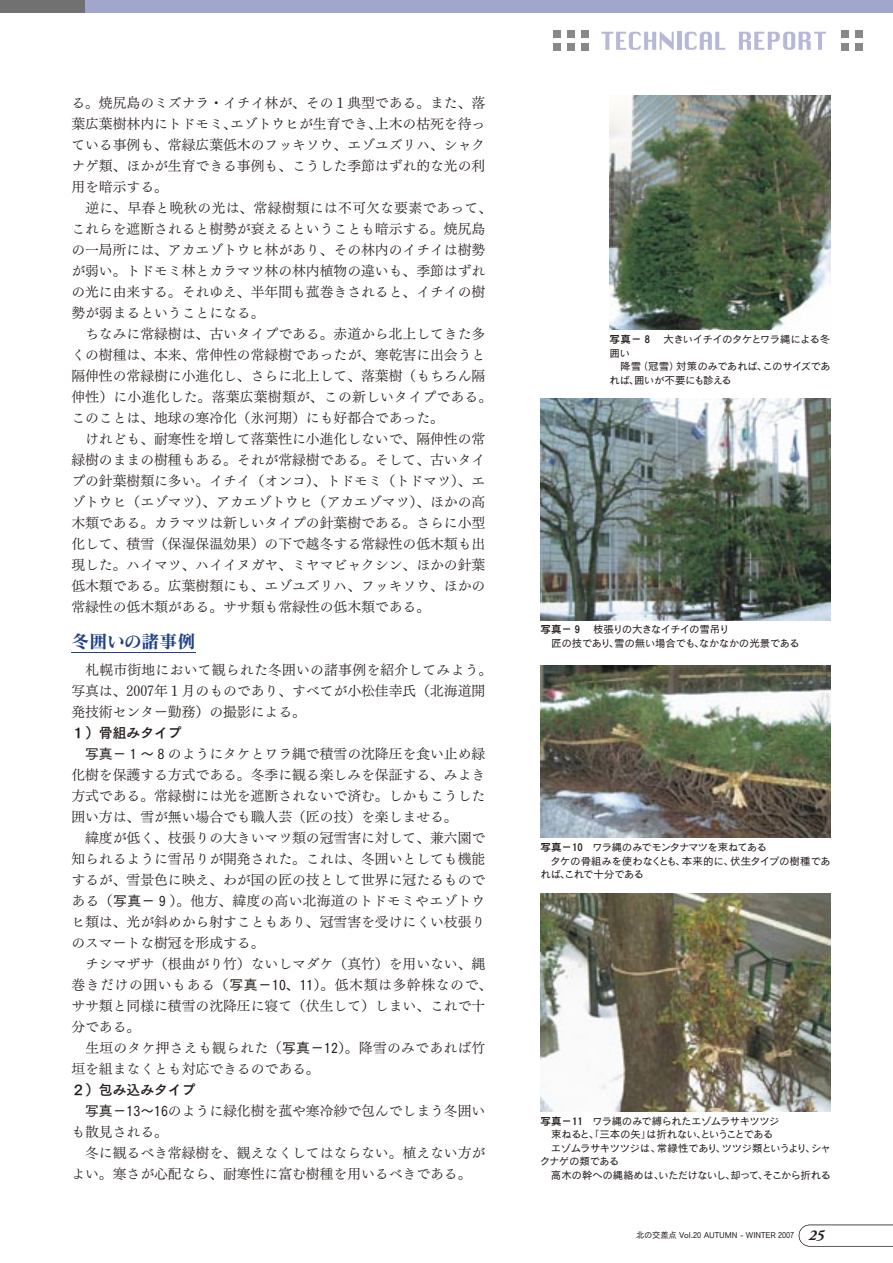
<style>
.page{position:relative;width:893px;height:1263px;background:#fff}
.page>*{position:absolute;margin:0;border:0;box-sizing:border-box;transform-origin:0 0}
.t1{font:18px "Matisse Pro B";letter-spacing:-.01em;color:#204187}
.t2{font:13.8px/21px "Tsuku Min Pro R";color:#241d1b}
.t3{font:13.8px "Tsuku Go Pro B";color:#241d1b}
.t4{font:10.5px/13.5px "Cezanne Pro M";letter-spacing:-.06em;color:#241d1b}
.t5{font:10.5px "Cezanne Pro M";letter-spacing:-.08em;color:#241d1b}
.t6{font:10.5px/13.5px "Cezanne Pro M";letter-spacing:-.04em;color:#241d1b}
.t7{font:10.5px "Cezanne Pro M";letter-spacing:-.02em;color:#241d1b}
.t8{font:8.25px "Cezanne Pro M";letter-spacing:-.01em;color:#241d1b}
.s1{font-family:"Tsuku Go Pro D"}
.s2{font-family:"Cezanne Pro DB"}
.s3{font-family:"Adobe Garamond Pro";font-weight:700;font-style:italic;font-size:15px}
</style>
<div class="page">
<div style="left:0;top:0;width:85px;height:13px;background:#717171"></div>
<div style="left:85px;top:0;width:808px;height:13px;background:#a1a6cc"></div>
<svg style="left:601px;top:32px;width:73px;height:18px"></svg>
<hr style="left:677px;top:32px;width:4px;height:18px;background:#b7b7d7">
<svg style="left:685px;top:32px;width:40px;height:18px"></svg>
<svg style="left:739px;top:32px;width:87px;height:18px"></svg>
<div style="left:581px;top:30px;width:8px;height:7px;background:#888"></div>
<div style="left:567px;top:30px;width:8px;height:7px;background:#888"></div>
<div style="left:553px;top:30px;width:7px;height:7px;background:#888"></div>
<div style="left:581px;top:43px;width:8px;height:8px;background:#888"></div>
<div style="left:567px;top:43px;width:8px;height:8px;background:#888"></div>
<div style="left:553px;top:43px;width:7px;height:8px;background:#888"></div>
<div style="left:855px;top:30px;width:8px;height:7px;background:#888"></div>
<div style="left:841px;top:30px;width:8px;height:7px;background:#888"></div>
<div style="left:855px;top:43px;width:8px;height:8px;background:#888"></div>
<div style="left:841px;top:43px;width:8px;height:8px;background:#888"></div>
<hr style="left:71px;top:652px;width:125px;height:1px;background:#204187">
<img style="left:610px;top:96px;width:220px;height:234px">
<img style="left:541px;top:399px;width:289px;height:221px">
<img style="left:541px;top:665px;width:289px;height:173px">
<img style="left:541px;top:893px;width:289px;height:219px">
<svg style="left:799px;top:1225px;width:94px;height:21px"></svg>
<p class="t2" style="left:71px;top:90px;width:422px">る。焼尻島のミズナラ・イチイ林が、その１典型である。また、落葉広葉樹林内にトドモミ、エゾトウヒが生育でき、上木の枯死を待っている事例も、常緑広葉低木のフッキソウ、エゾユズリハ、シャクナゲ類、ほかが生育できる事例も、こうした季節はずれ的な光の利用を暗示する。<br>　逆に、早春と晩秋の光は、常緑樹類には不可欠な要素であって、これらを遮断されると樹勢が衰えるということも暗示する。焼尻島の一局所には、アカエゾトウヒ林があり、その林内のイチイは樹勢が弱い。トドモミ林とカラマツ林の林内植物の違いも、季節はずれの光に由来する。それゆえ、半年間も菰巻きされると、イチイの樹勢が弱まるということになる。<br>　ちなみに常緑樹は、古いタイプである。赤道から北上してきた多くの樹種は、本来、常伸性の常緑樹であったが、寒乾害に出会うと隔伸性の常緑樹に小進化し、さらに北上して、落葉樹（もちろん隔伸性）に小進化した。落葉広葉樹類が、この新しいタイプである。このことは、地球の寒冷化（氷河期）にも好都合であった。<br>　けれども、耐寒性を増して落葉性に小進化しないで、隔伸性の常緑樹のままの樹種もある。それが常緑樹である。そして、古いタイプの針葉樹類に多い。イチイ（オンコ）、トドモミ（トドマツ）、エゾトウヒ（エゾマツ）、アカエゾトウヒ（アカエゾマツ）、ほかの高木類である。カラマツは新しいタイプの針葉樹である。さらに小型化して、積雪（保湿保温効果）の下で越冬する常緑性の低木類も出現した。ハイマツ、ハイイヌガヤ、ミヤマビャクシン、ほかの針葉低木類である。広葉樹類にも、エゾユズリハ、フッキソウ、ほかの常緑性の低木類がある。ササ類も常緑性の低木類である。</p>
<h1 class="t1" style="left:71px;top:629px;width:126px">冬囲いの諸事例</h1>
<p class="t2" style="left:71px;top:657px;width:422px">　札幌市街地において観られた冬囲いの諸事例を紹介してみよう。写真は、2007年１月のものであり、すべてが小松佳幸氏（北海道開発技術センター勤務）の撮影による。</p>
<p class="t3" style="left:71px;top:721px;width:112px">１）骨組みタイプ</p>
<p class="t2" style="left:71px;top:741px;width:422px;text-indent:14px"><span class="s1">写真－1～8</span>のようにタケとワラ縄で積雪の沈降圧を食い止め緑化樹を保護する方式である。冬季に観る楽しみを保証する、みよき方式である。常緑樹には光を遮断されないで済む。しかもこうした囲い方は、雪が無い場合でも職人芸（匠の技）を楽しませる。<br>　緯度が低く、枝張りの大きいマツ類の冠雪害に対して、兼六園で知られるように雪吊りが開発された。これは、冬囲いとしても機能するが、雪景色に映え、わが国の匠の技として世界に冠たるものである（<span class="s1">写真－9</span>）。他方、緯度の高い北海道のトドモミやエゾトウヒ類は、光が斜めから射すこともあり、冠雪害を受けにくい枝張りのスマートな樹冠を形成する。<br>　チシマザサ（根曲がり竹）ないしマダケ（真竹）を用いない、縄巻きだけの囲いもある（<span class="s1">写真－10、11</span>）。低木類は多幹株なので、ササ類と同様に積雪の沈降圧に寝て（伏生して）しまい、これで十分である。<br>　生垣のタケ押さえも観られた（<span class="s1">写真－12</span>）。降雪のみであれば竹垣を組まなくとも対応できるのである。</p>
<p class="t3" style="left:71px;top:1078px;width:126px">２）包み込みタイプ</p>
<p class="t2" style="left:71px;top:1098px;width:415px;text-indent:14px"><span class="s1">写真－13～16</span>のように緑化樹を菰や寒冷紗で包んでしまう冬囲いも散見される。<br>　冬に観るべき常緑樹を、観えなくしてはならない。植えない方がよい。寒さが心配なら、耐寒性に富む樹種を用いるべきである。</p>
<p class="t4" style="left:610px;top:332px;width:222px"><span class="s2">写真－8</span> 大きいイチイのタケとワラ縄による冬囲い</p>
<p class="t6" style="left:609px;top:359px;width:223px;text-indent:11px">降雪（冠雪）対策のみであれば、このサイズであれば、囲いが不要にも診える</p>
<p class="t4" style="left:551px;top:622px;width:250px;text-indent:-10px"><span class="s2">写真－9</span> 枝張りの大きなイチイの雪吊り<br>匠の技であり、雪の無い場合でも、なかなかの光景である</p>
<p class="t5" style="left:541px;top:841px;width:228px"><span class="s2">写真－10</span> ワラ縄のみでモンタナマツを束ねてある</p>
<p class="t7" style="left:550px;top:854px;width:282px">タケの骨組みを使わなくとも、本来的に、伏生タイプの樹種であ</p>
<p class="t4" style="left:540px;top:867px;width:105px">れば、これで十分である</p>
<p class="t4" style="left:541px;top:1114px;width:241px"><span class="s2">写真－11</span> ワラ縄のみで縛られたエゾムラサキツツジ</p>
<p class="t5" style="left:551px;top:1128px;width:224px">束ねると、「三本の矢」は折れない、ということである</p>
<p class="t4" style="left:551px;top:1141px;width:282px">エゾムラサキツツジは、常緑性であり、ツツジ類というより、シャ</p>
<p class="t4" style="left:540px;top:1154px;width:81px">クナゲの類である</p>
<p class="t4" style="left:551px;top:1168px;width:282px">高木の幹への縄絡めは、いただけないし、却って、そこから折れる</p>
<p class="t8" style="left:636px;top:1230px;width:190px">北の交差点 Vol.20 AUTUMN - WINTER 2007 <span class="s3">25</span></p>
</div>
